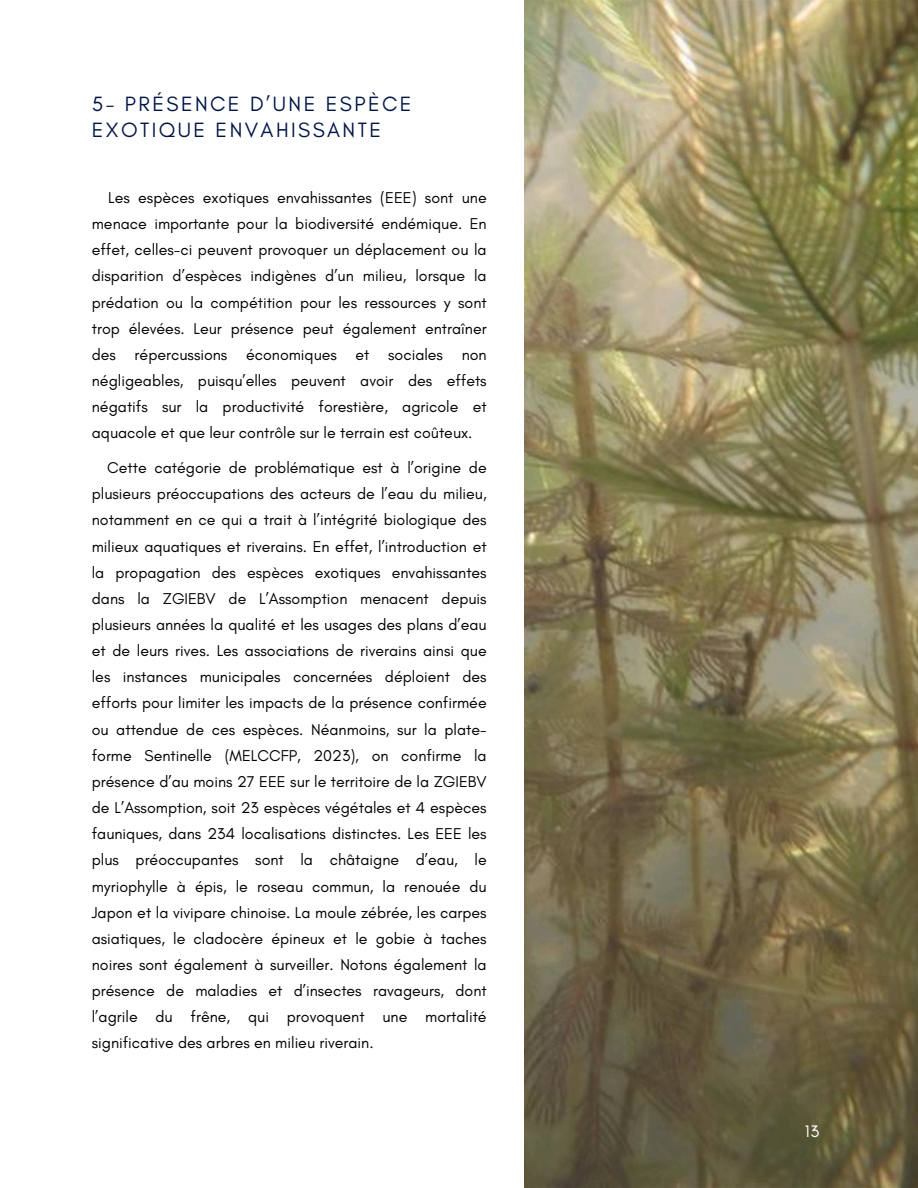
<style>
.page{position:relative;width:918px;height:1188px;background:#fff}
.page>*{position:absolute;margin:0;border:0;box-sizing:border-box;transform-origin:0 0}
.t1{font:21px/25.8px "Glacial Indifference";letter-spacing:.115em;color:#011647}
.t2{font:16.95px "Glacial Indifference";color:#fff}
.t3{font:15.9px/26.1px "Glacial Indifference";color:#000;text-align:justify}
</style>
<div class="page">
<img style="left:525px;top:0;width:393px;height:1188px">
<p class="t1" style="left:92px;top:91px;width:321px">5- PRÉSENCE D’UNE ESPÈCE<br>EXOTIQUE ENVAHISSANTE</p>
<h1 class="t3" style="left:92px;top:184px;width:396px;text-indent:17px">Les espèces exotiques envahissantes (EEE) sont une menace importante pour la biodiversité endémique. En effet, celles-ci peuvent provoquer un déplacement ou la disparition d’espèces indigènes d’un milieu, lorsque la prédation ou la compétition pour les ressources y sont trop élevées. Leur présence peut également entraîner des répercussions économiques et sociales non négligeables, puisqu’elles peuvent avoir des effets négatifs sur la productivité forestière, agricole et aquacole et que leur contrôle sur le terrain est coûteux.</h1>
<p class="t3" style="left:92px;top:455px;width:396px;text-indent:15px">Cette catégorie de problématique est à l’origine de plusieurs préoccupations des acteurs de l’eau du milieu, notamment en ce qui a trait à l’intégrité biologique des milieux aquatiques et riverains. En effet, l’introduction et la propagation des espèces exotiques envahissantes dans la ZGIEBV de L’Assomption menacent depuis plusieurs années la qualité et les usages des plans d’eau et de leurs rives. Les associations de riverains ainsi que les instances municipales concernées déploient des efforts pour limiter les impacts de la présence confirmée ou attendue de ces espèces. Néanmoins, sur la plate&shy;forme Sentinelle (MELCCFP, 2023), on confirme la présence d’au moins 27 EEE sur le territoire de la ZGIEBV de L’Assomption, soit 23 espèces végétales et 4 espèces fauniques, dans 234 localisations distinctes. Les EEE les plus préoccupantes sont la châtaigne d’eau, le myriophylle à épis, le roseau commun, la renouée du Japon et la vivipare chinoise. La moule zébrée, les carpes asiatiques, le cladocère épineux et le gobie à taches noires sont également à surveiller. Notons également la présence de maladies et d’insectes ravageurs, dont l’agrile du frêne, qui provoquent une mortalité significative des arbres en milieu riverain.</p>
<p class="t2" style="left:805px;top:1121px;width:16px">13</p>
</div>
